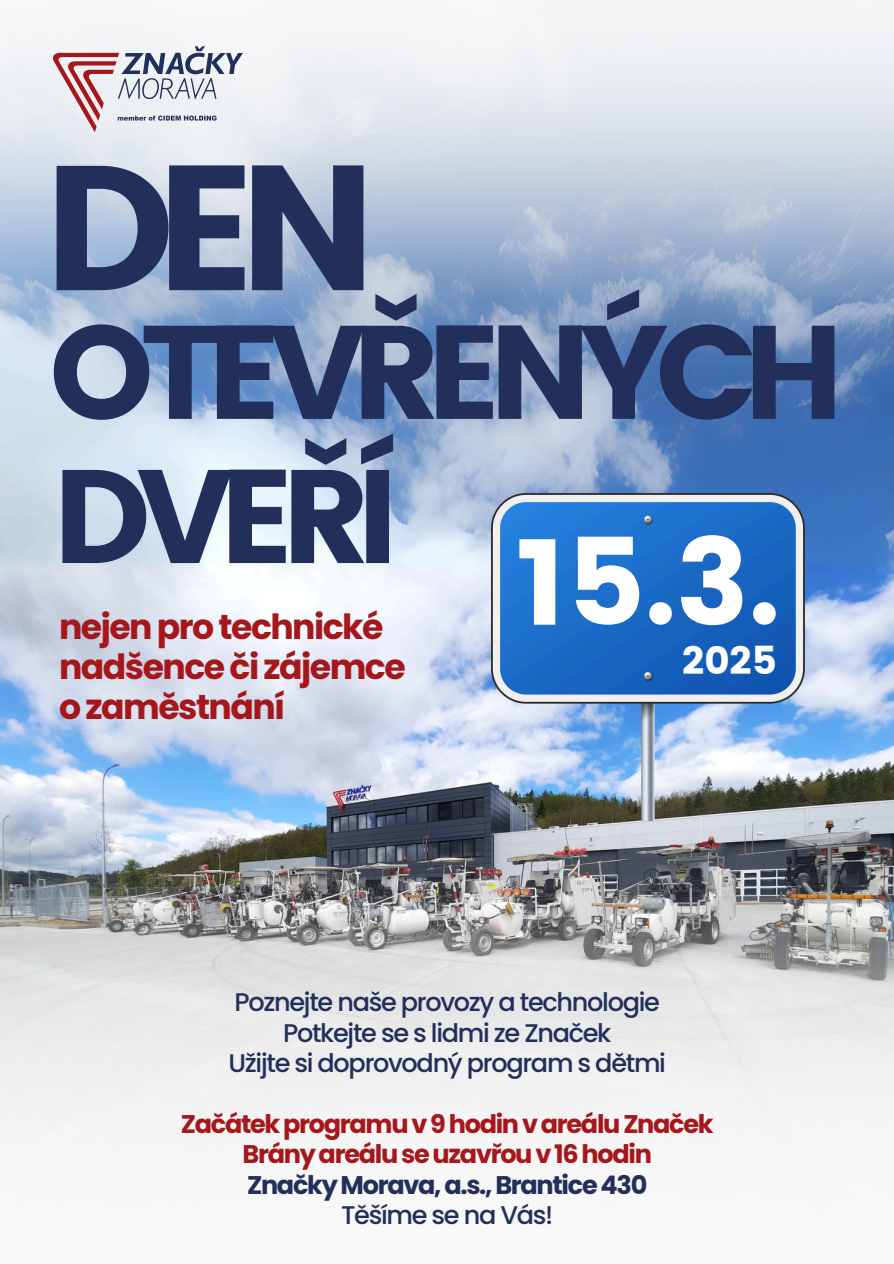
<style>
.page{position:relative;width:894px;height:1264px;background:#fff}
.page>*{position:absolute;margin:0;border:0;box-sizing:border-box;transform-origin:0 0}
.t1{font:177.15px "Poppins";color:#222f5a}
.t2{font:132.6px "Poppins";letter-spacing:-.105em;color:#222f5a}
.t3{font:120.45px "Poppins";color:#fff}
.t4{font:38.7px "Poppins";color:#fff}
.t5{font:700 34.65px/39.9px "Poppins";letter-spacing:-.045em;color:#a6171c}
.t6{font:500 25.5px "Poppins";letter-spacing:-.05em;color:#222f5a}
.t7{font:700 25.5px "Poppins";letter-spacing:-.05em;color:#a6171c}
.t8{font:700 25.5px "Poppins";letter-spacing:-.05em;color:#222f5a}
</style>
<div class="page">
<img style="left:0;top:397px;width:893px;height:435px">
<img style="left:0;top:832px;width:893px;height:345px">
<img style="left:0;top:0;width:893px;height:397px">
<svg style="left:53px;top:46px;width:190px;height:86px"></svg>
<img style="left:491px;top:493px;width:313px;height:328px">
<h4 class="t1" style="left:43px;top:125px;width:335px">DEN</h4>
<p class="t2" style="left:49px;top:295px;width:796px">OTEVŘENÝCH</p>
<p class="t2" style="left:52px;top:439px;width:348px">DVEŘÍ</p>
<h5 class="t3" style="left:516px;top:512px;width:265px">15.3.</h5>
<p class="t5" style="left:59px;top:607px;width:348px">nejen pro technické nadšence či zájemce o zaměstnání</p>
<p class="t4" style="left:682px;top:638px;width:96px">2025</p>
<p class="t6" style="left:234px;top:984px;width:427px">Poznejte naše provozy a technologie</p>
<p class="t6" style="left:283px;top:1014px;width:329px">Potkejte se s lidmi ze Značek</p>
<h1 class="t6" style="left:228px;top:1045px;width:439px">Užijte si doprovodný program s dětmi</h1>
<h2 class="t7" style="left:181px;top:1105px;width:534px">Začátek programu v 9 hodin v areálu Značek</h2>
<h2 class="t7" style="left:242px;top:1136px;width:411px">Brány areálu se uzavřou v 16 hodin</h2>
<p class="t8" style="left:247px;top:1166px;width:401px">Značky Morava, a.s., Brantice 430</p>
<h3 class="t6" style="left:341px;top:1197px;width:214px">Těšíme se na Vás!</h3>
</div>
